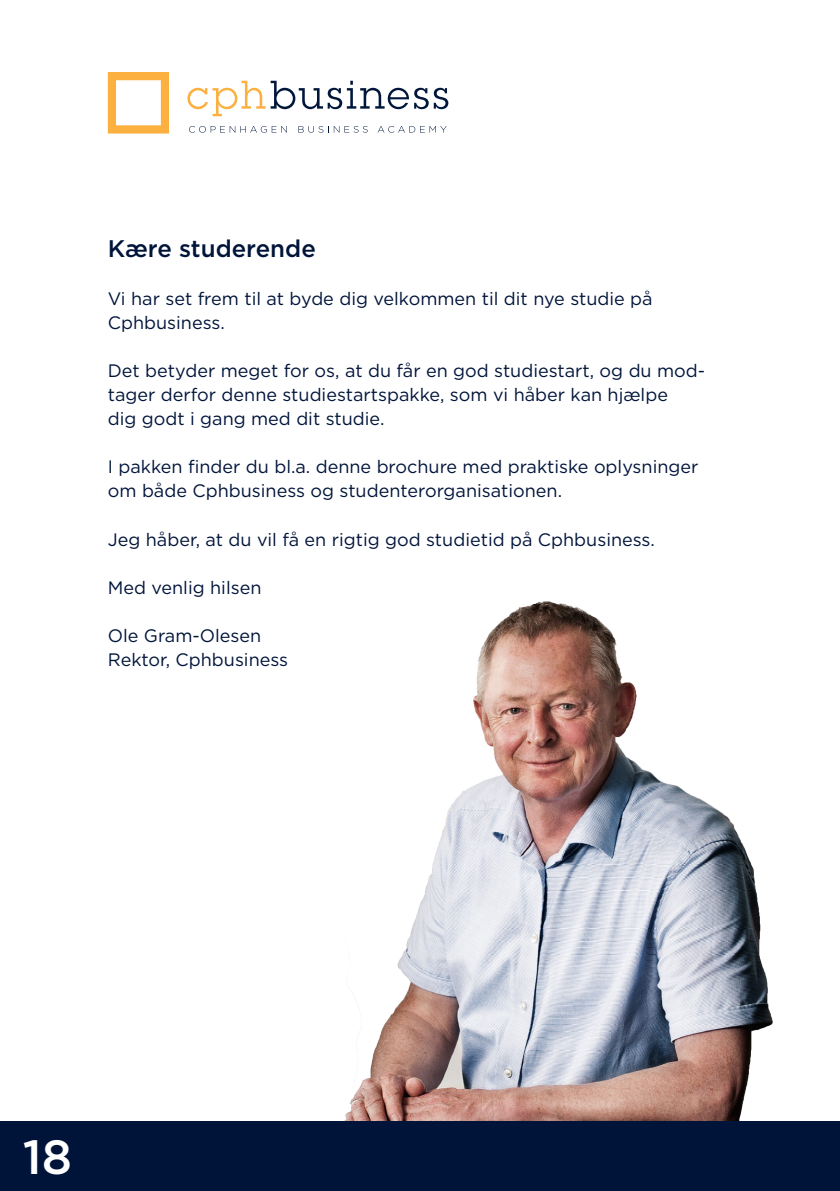
<style>
.page{position:relative;width:840px;height:1191px;background:#fff}
.page>*{position:absolute;margin:0;border:0;box-sizing:border-box;transform-origin:0 0}
.t1{font:500 48px "Gotham";color:#fff}
.t2{font:500 24px "Gotham";color:#00143a}
.t3{font:18px/24px "Gotham";color:#00143a}
</style>
<div class="page">
<div style="left:0;top:1121px;width:839px;height:70px;background:#00143a"></div>
<img style="left:345px;top:601px;width:428px;height:519px">
<svg style="left:187px;top:81px;width:261px;height:35px"></svg>
<svg style="left:189px;top:126px;width:98px;height:7px"></svg>
<svg style="left:298px;top:126px;width:69px;height:7px"></svg>
<svg style="left:377px;top:126px;width:69px;height:7px"></svg>
<svg style="left:108px;top:72px;width:61px;height:62px"></svg>
<p class="t2" style="left:108px;top:233px;width:209px">Kære studerende</p>
<p class="t3" style="left:108px;top:287px;width:546px">Vi har set frem til at byde dig velkommen til dit nye studie på</p>
<p class="t3" style="left:108px;top:311px;width:118px">Cphbusiness.</p>
<p class="t3" style="left:108px;top:359px;width:598px">Det betyder meget for os, at du får en god studiestart, og du mod&shy;tager derfor denne studiestartspakke, som vi håber kan hjælpe</p>
<p class="t3" style="left:108px;top:407px;width:278px">dig godt i gang med dit studie.</p>
<p class="t3" style="left:108px;top:455px;width:592px">I pakken finder du bl.a. denne brochure med praktiske oplysninger om både Cphbusiness og studenterorganisationen.</p>
<p class="t3" style="left:108px;top:527px;width:548px">Jeg håber, at du vil få en rigtig god studietid på Cphbusiness.</p>
<p class="t3" style="left:108px;top:575px;width:155px">Med venlig hilsen</p>
<p class="t3" style="left:108px;top:623px;width:155px">Ole Gram-Olesen</p>
<p class="t3" style="left:108px;top:647px;width:182px">Rektor, Cphbusiness</p>
<h1 class="t1" style="left:23px;top:1125px;width:51px">18</h1>
</div>
